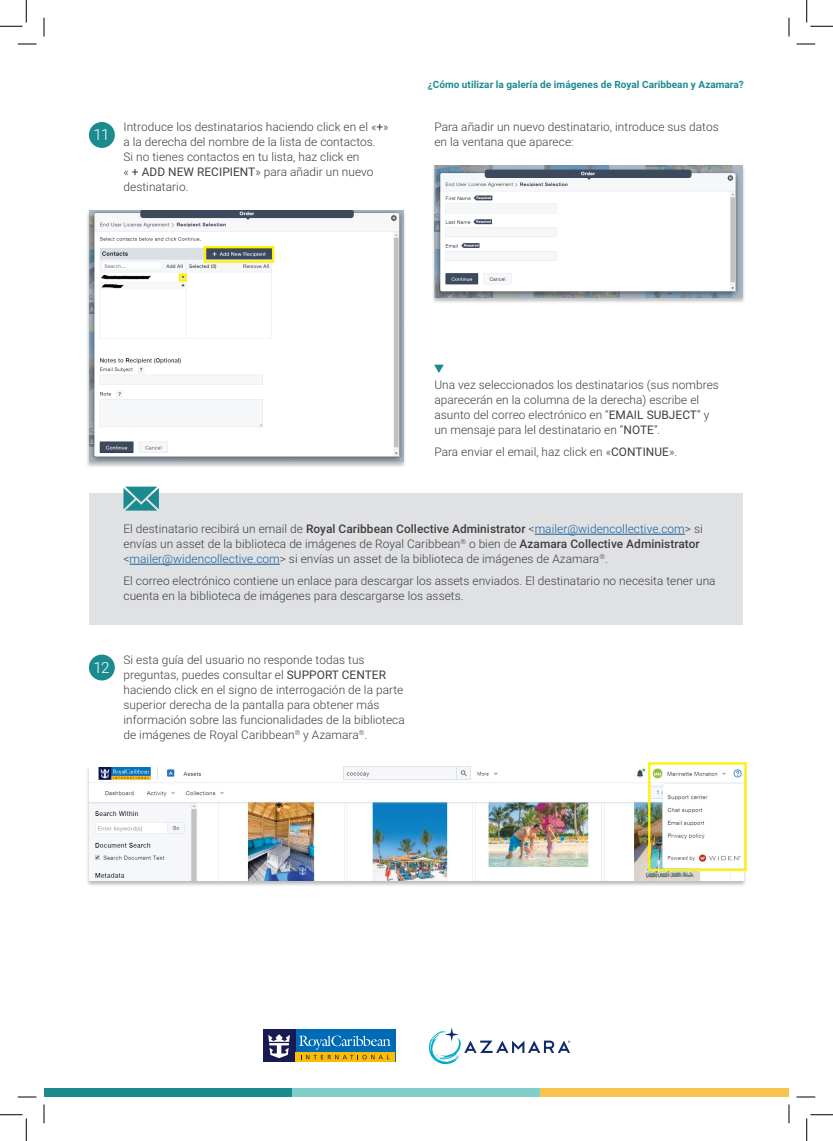
<style>
.page{position:relative;width:833px;height:1141px;background:#fff}
.page>*{position:absolute;margin:0;border:0;box-sizing:border-box;transform-origin:0 0}
.t1{font:300 15.38px "Roboto";color:#fff}
.t2{font:300 11.88px/15px "Roboto";letter-spacing:.005em;color:#3e3e3f}
.t3{font:700 10px "Roboto";letter-spacing:.005em;color:#1b8b8f}
.s1{font-weight:400}
.s2{font-weight:500}
.s3{color:#175d9e}
</style>
<div class="page">
<div style="left:90px;top:492px;width:652px;height:132px;background:#e0e1e3"></div>
<hr style="left:534px;top:534px;width:150px;height:1px;background:#175d9e">
<hr style="left:129px;top:564px;width:150px;height:1px;background:#175d9e">
<div style="left:89px;top:122px;width:26px;height:26px;background:#1b8b8f;border-radius:50%"></div>
<div style="left:89px;top:654px;width:26px;height:26px;background:#1b8b8f;border-radius:50%"></div>
<div style="left:86px;top:210px;width:320px;height:258px;background:#231f20;opacity:.3"></div>
<img style="left:89px;top:210px;width:314px;height:251px">
<div style="left:85px;top:765px;width:661px;height:121px;background:#231f20;opacity:.3"></div>
<img style="left:89px;top:765px;width:653px;height:115px">
<div style="left:431px;top:165px;width:314px;height:139px;background:#231f20;opacity:.3"></div>
<img style="left:434px;top:165px;width:308px;height:132px">
<div style="left:44px;top:1088px;width:248px;height:8px;background:#1b8b8f"></div>
<div style="left:292px;top:1088px;width:248px;height:8px;background:#82ceca"></div>
<div style="left:540px;top:1088px;width:248px;height:8px;background:#f7c44e"></div>
<div style="left:203px;top:246px;width:71px;height:17px;border:2px solid #fff101"></div>
<div style="left:647px;top:762px;width:99px;height:109px;border:2px solid #fff101"></div>
<div style="left:179px;top:273px;width:8px;height:8px;border:2px solid #fff101"></div>
<svg style="left:434px;top:364px;width:9px;height:8px"></svg>
<svg style="left:123px;top:486px;width:36px;height:24px"></svg>
<div style="left:263px;top:1029px;width:132px;height:32px;background:#006bb5"></div>
<div style="left:263px;top:1029px;width:32px;height:32px;background:#1a1a52"></div>
<svg style="left:295px;top:1051px;width:100px;height:10px"></svg>
<svg style="left:268px;top:1034px;width:22px;height:23px"></svg>
<svg style="left:298px;top:1035px;width:92px;height:24px"></svg>
<svg style="left:429px;top:1027px;width:141px;height:37px"></svg>
<svg style="left:18px;top:43px;width:18px;height:2px"></svg>
<svg style="left:796px;top:43px;width:18px;height:2px"></svg>
<svg style="left:18px;top:1096px;width:18px;height:1px"></svg>
<svg style="left:796px;top:1096px;width:18px;height:1px"></svg>
<svg style="left:43px;top:18px;width:2px;height:18px"></svg>
<svg style="left:43px;top:1104px;width:2px;height:19px"></svg>
<svg style="left:788px;top:18px;width:1px;height:18px"></svg>
<svg style="left:788px;top:1104px;width:1px;height:19px"></svg>
<svg style="left:0;top:0;width:27px;height:27px"></svg>
<svg style="left:0;top:1114px;width:27px;height:26px"></svg>
<svg style="left:806px;top:0;width:26px;height:27px"></svg>
<svg style="left:806px;top:1114px;width:26px;height:26px"></svg>
<p class="t1" style="left:94px;top:124px;width:18px">11</p>
<p class="t2" style="left:123px;top:119px;width:266px">Introduce los destinatarios haciendo click en el «<span class="s1">+</span>» a la derecha del nombre de la lista de contactos.<br>Si no tienes contactos en tu lista, haz click en<br>« <span class="s1">+ ADD NEW RECIPIENT</span>» para añadir un nuevo destinatario.</p>
<p class="t3" style="left:427px;top:77px;width:317px">¿Cómo utilizar la galería de imágenes de Royal Caribbean y Azamara?</p>
<p class="t2" style="left:434px;top:119px;width:285px">Para añadir un nuevo destinatario, introduce sus datos en la ventana que aparece:</p>
<p class="t2" style="left:434px;top:376px;width:286px">Una vez seleccionados los destinatarios (sus nombres aparecerán en la columna de la derecha) escribe el asunto del correo electrónico en “<span class="s1">EMAIL SUBJECT</span>” y un mensaje para lel destinatario en “<span class="s1">NOTE</span>”.</p>
<p class="t2" style="left:434px;top:443px;width:244px">Para enviar el email, haz click en «<span class="s1">CONTINUE</span>».</p>
<p class="t2" style="left:123px;top:521px;width:580px">El destinatario recibirá un email de <span class="s2">Royal Caribbean Collective Administrator</span> &lt;<span class="s3">mailer@widencollective.com</span>&gt; si envías un asset de la biblioteca de imágenes de Royal Caribbean<sup>®</sup> o bien de <span class="s2">Azamara Collective Administrator </span>&lt;<span class="s3">mailer@widencollective.com</span>&gt; si envías un asset de la biblioteca de imágenes de Azamara<sup>®</sup>.</p>
<p class="t2" style="left:123px;top:573px;width:593px">El correo electrónico contiene un enlace para descargar los assets enviados. El destinatario no necesita tener una cuenta en la biblioteca de imágenes para descargarse los assets.</p>
<p class="t1" style="left:94px;top:656px;width:18px">12</p>
<p class="t2" style="left:123px;top:652px;width:283px">Si esta guía del usuario no responde todas tus preguntas, puedes consultar el <span class="s1">SUPPORT CENTER </span>haciendo click en el signo de interrogación de la parte superior derecha de la pantalla para obtener más información sobre las funcionalidades de la biblioteca de imágenes de Royal Caribbean<sup>®</sup> y Azamara<sup>®</sup>.</p>
</div>
